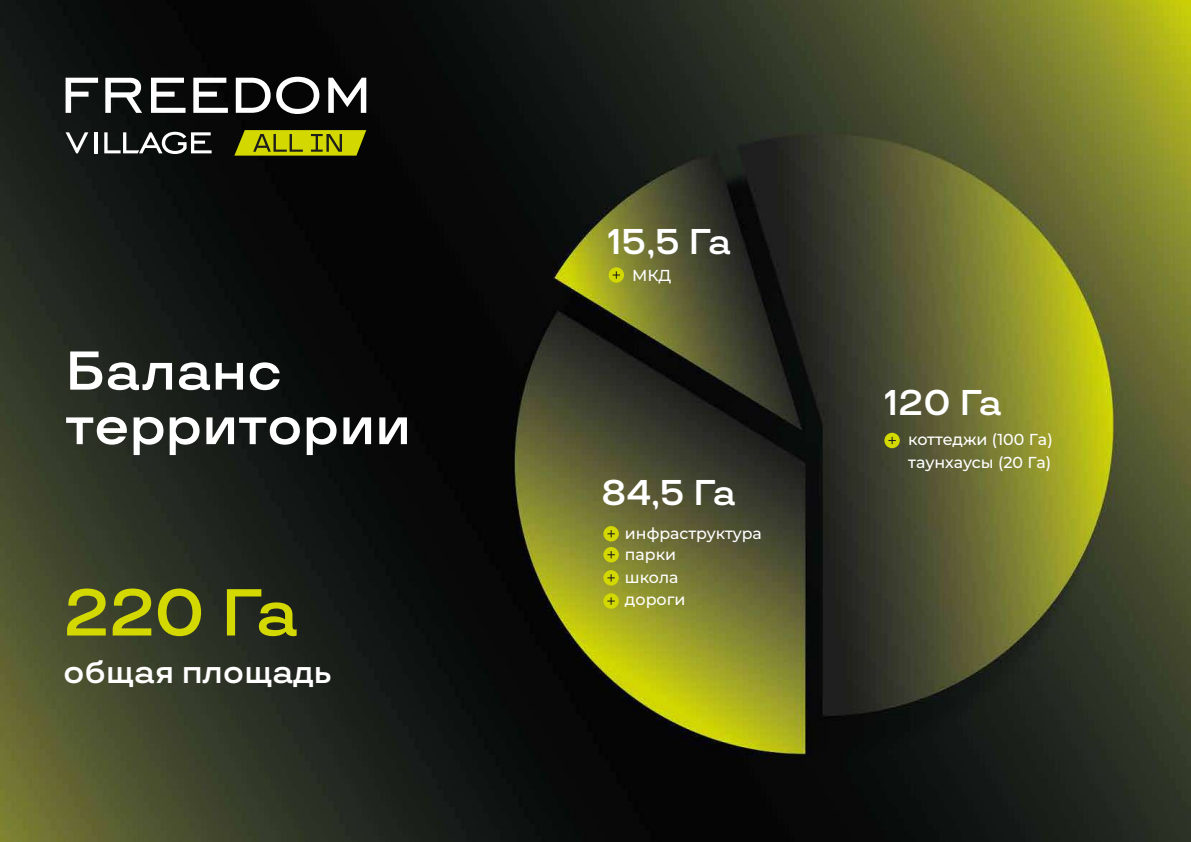
<style>
.page{position:relative;width:1191px;height:842px;background:#fff}
.page>*{position:absolute;margin:0;border:0;box-sizing:border-box;transform-origin:0 0}
.t1{font:600 66.2px "TT Travels";color:#d3d800}
.t2{font:600 54.5px/54.5px "TT Travels";letter-spacing:-.005em;color:#fff}
.t3{font:600 35.7px "TT Travels";color:#fff}
.t4{font:600 32.5px "TT Travels";color:#fff}
.t5{font:500 15.9px/23px "Montserrat";color:#fff}
.t6{font:500 15.8px "Montserrat";color:#fff}
</style>
<div class="page">
<img style="left:0;top:0;width:1191px;height:842px">
<svg style="left:66px;top:78px;width:32px;height:35px"></svg>
<svg style="left:105px;top:78px;width:37px;height:35px"></svg>
<svg style="left:151px;top:78px;width:34px;height:35px"></svg>
<svg style="left:193px;top:78px;width:35px;height:35px"></svg>
<svg style="left:236px;top:77px;width:83px;height:37px"></svg>
<svg style="left:328px;top:78px;width:38px;height:35px"></svg>
<svg style="left:104px;top:132px;width:108px;height:22px"></svg>
<hr style="left:94px;top:132px;width:3px;height:21px;background:#fff">
<svg style="left:66px;top:132px;width:22px;height:21px"></svg>
<svg style="left:234px;top:130px;width:132px;height:26px"></svg>
<div style="left:884px;top:433px;width:15px;height:15px;background:#d3d800;border-radius:50%"></div>
<svg style="left:888px;top:437px;width:7px;height:7px"></svg>
<div style="left:603px;top:526px;width:16px;height:15px;background:#d3d800;border-radius:50%"></div>
<svg style="left:607px;top:530px;width:8px;height:7px"></svg>
<div style="left:608px;top:267px;width:16px;height:16px;background:#d3d800;border-radius:50%"></div>
<svg style="left:612px;top:271px;width:8px;height:8px"></svg>
<div style="left:603px;top:547px;width:16px;height:15px;background:#d3d800;border-radius:50%"></div>
<svg style="left:607px;top:551px;width:8px;height:7px"></svg>
<div style="left:603px;top:570px;width:16px;height:16px;background:#d3d800;border-radius:50%"></div>
<svg style="left:607px;top:574px;width:8px;height:7px"></svg>
<div style="left:603px;top:593px;width:16px;height:16px;background:#d3d800;border-radius:50%"></div>
<svg style="left:607px;top:597px;width:8px;height:8px"></svg>
<h2 class="t2" style="left:66px;top:344px;width:347px">Баланс территории</h2>
<h1 class="t1" style="left:63px;top:572px;width:237px">220 Га</h1>
<h3 class="t4" style="left:63px;top:652px;width:270px">общая площадь</h3>
<h3 class="t3" style="left:607px;top:219px;width:125px">15,5 Га</h3>
<p class="t5" style="left:632px;top:263px;width:41px">МКД</p>
<h3 class="t3" style="left:601px;top:471px;width:136px">84,5 Га</h3>
<p class="t6" style="left:625px;top:522px;width:138px">инфраструктура</p>
<p class="t6" style="left:625px;top:566px;width:55px">школа</p>
<p class="t5" style="left:625px;top:587px;width:62px">дороги</p>
<p class="t6" style="left:625px;top:543px;width:53px">парки</p>
<h3 class="t3" style="left:884px;top:381px;width:119px">120 Га</h3>
<p class="t5" style="left:908px;top:427px;width:146px">коттеджи (100 Га) таунхаусы (20 Га)</p>
</div>
